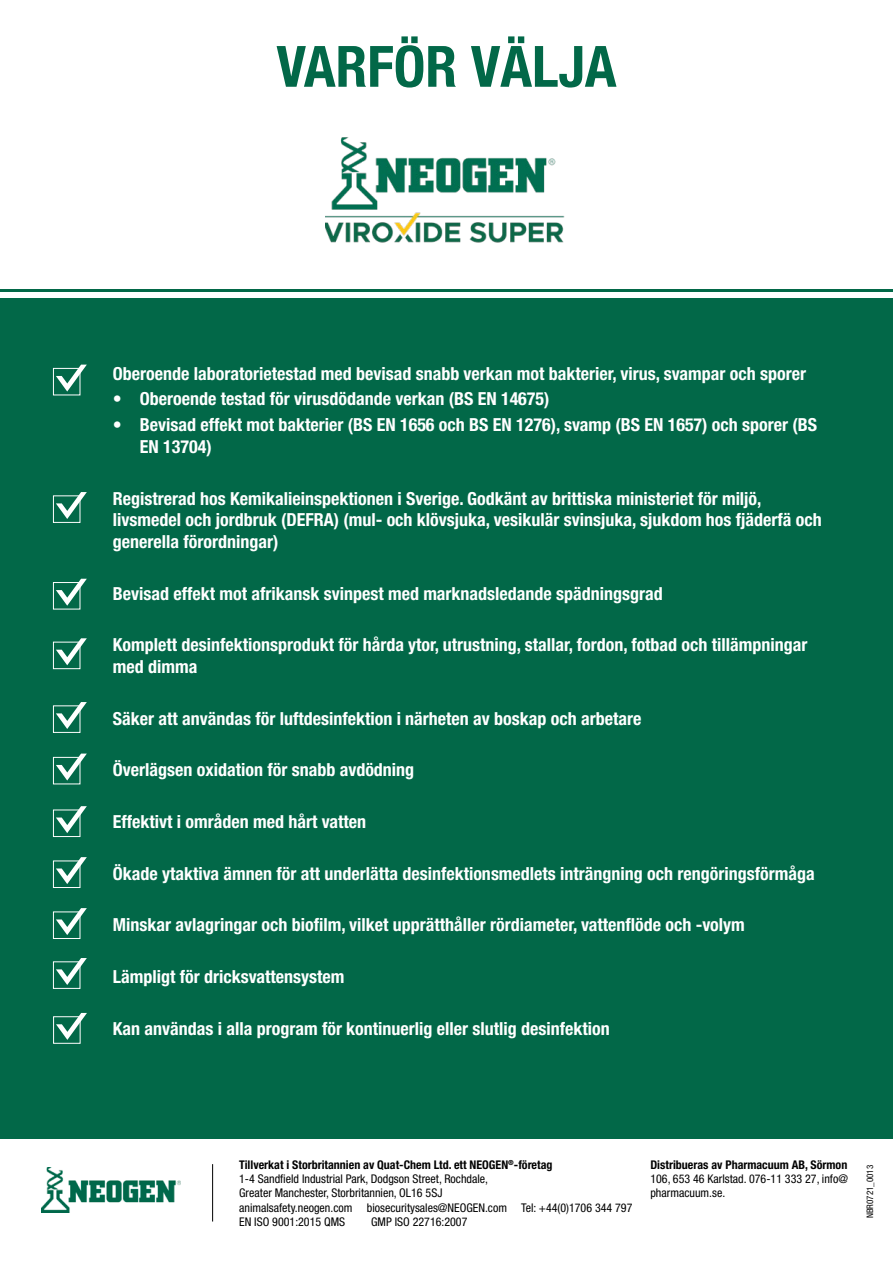
<style>
.page{position:relative;width:893px;height:1263px;background:#fff}
.page>*{position:absolute;margin:0;border:0;box-sizing:border-box;transform-origin:0 0}
.t1{font:700 condensed 57px "Helvetica Neue";color:#026848}
.t2{font:700 condensed 18px/21.6px "Helvetica Neue";color:#fff}
.t3{font:condensed 12px/14.4px "Helvetica Neue LT Std";color:#000}
.t4{font:700 condensed 12px "Helvetica Neue";color:#000}
.t5{font:condensed 9px "Helvetica Neue LT Std";color:#000}
</style>
<div class="page">
<hr style="left:0;top:289px;width:893px;height:2px;background:#026848">
<div style="left:0;top:298px;width:893px;height:917px;background:#026848"></div>
<svg style="left:56px;top:365px;width:31px;height:27px"></svg>
<div style="left:53px;top:368px;width:27px;height:27px;border:1px solid #fff"></div>
<svg style="left:56px;top:492px;width:31px;height:27px"></svg>
<div style="left:53px;top:495px;width:27px;height:28px;border:1px solid #fff"></div>
<svg style="left:56px;top:579px;width:31px;height:27px"></svg>
<div style="left:53px;top:582px;width:27px;height:27px;border:1px solid #fff"></div>
<svg style="left:56px;top:638px;width:31px;height:27px"></svg>
<div style="left:53px;top:642px;width:27px;height:27px;border:1px solid #fff"></div>
<svg style="left:56px;top:702px;width:31px;height:27px"></svg>
<div style="left:53px;top:705px;width:27px;height:28px;border:1px solid #fff"></div>
<svg style="left:56px;top:753px;width:31px;height:27px"></svg>
<div style="left:53px;top:757px;width:27px;height:27px;border:1px solid #fff"></div>
<svg style="left:56px;top:806px;width:31px;height:27px"></svg>
<div style="left:53px;top:809px;width:27px;height:28px;border:1px solid #fff"></div>
<svg style="left:56px;top:857px;width:31px;height:27px"></svg>
<div style="left:53px;top:860px;width:27px;height:28px;border:1px solid #fff"></div>
<svg style="left:56px;top:908px;width:31px;height:27px"></svg>
<div style="left:53px;top:911px;width:27px;height:28px;border:1px solid #fff"></div>
<svg style="left:56px;top:958px;width:31px;height:27px"></svg>
<div style="left:53px;top:961px;width:27px;height:28px;border:1px solid #fff"></div>
<div style="left:0;top:1130px;width:893px;height:133px;background:#fff"></div>
<hr style="left:0;top:1137px;width:893px;height:2px;background:#026848">
<div style="left:0;top:1129px;width:893px;height:6px;background:#026848"></div>
<img style="left:42px;top:1167px;width:139px;height:45px">
<img style="left:325px;top:137px;width:240px;height:106px">
<hr style="left:212px;top:1164px;width:1px;height:57px;background:#000">
<svg style="left:56px;top:1013px;width:31px;height:27px"></svg>
<div style="left:53px;top:1016px;width:28px;height:28px;border:1px solid #fff"></div>
<h1 class="t1" style="left:276px;top:32px;width:342px">VARFÖR VÄLJA</h1>
<p class="t2" style="left:113px;top:362px;width:695px">Oberoende laboratorietestad med bevisad snabb verkan mot bakterier, virus, svampar och sporer</p>
<p class="t2" style="left:113px;top:388px;width:438px">• Oberoende testad för virusdödande verkan (BS EN 14675)</p>
<p class="t2" style="left:140px;top:414px;width:679px;text-indent:-27px">• Bevisad effekt mot bakterier (BS EN 1656 och BS EN 1276), svamp (BS EN 1657) och sporer (BS<br>EN 13704)</p>
<p class="t2" style="left:113px;top:487px;width:710px">Registrerad hos Kemikalieinspektionen i Sverige. Godkänt av brittiska ministeriet för miljö, livsmedel och jordbruk (DEFRA) (mul- och klövsjuka, vesikulär svinsjuka, sjukdom hos fjäderfä och generella förordningar)</p>
<p class="t2" style="left:113px;top:582px;width:551px">Bevisad effekt mot afrikansk svinpest med marknadsledande spädningsgrad</p>
<p class="t2" style="left:113px;top:634px;width:696px">Komplett desinfektionsprodukt för hårda ytor, utrustning, stallar, fordon, fotbad och tillämpningar med dimma</p>
<p class="t2" style="left:113px;top:707px;width:530px">Säker att användas för luftdesinfektion i närheten av boskap och arbetare</p>
<p class="t2" style="left:113px;top:759px;width:303px">Överlägsen oxidation för snabb avdödning</p>
<p class="t2" style="left:113px;top:810px;width:255px">Effektivt i områden med hårt vatten</p>
<p class="t2" style="left:113px;top:862px;width:703px">Ökade ytaktiva ämnen för att underlätta desinfektionsmedlets inträngning och rengöringsförmåga</p>
<p class="t2" style="left:113px;top:914px;width:633px">Minskar avlagringar och biofilm, vilket upprätthåller rördiameter, vattenflöde och -volym</p>
<p class="t2" style="left:113px;top:966px;width:233px">Lämpligt för dricksvattensystem</p>
<p class="t2" style="left:113px;top:1017px;width:498px">Kan användas i alla program för kontinuerlig eller slutlig desinfektion</p>
<p class="t4" style="left:239px;top:1157px;width:315px">Tillverkat i Storbritannien av Quat-Chem Ltd. ett NEOGEN<sup>®</sup>-företag</p>
<p class="t3" style="left:239px;top:1171px;width:395px">1-4 Sandfield Industrial Park, Dodgson Street, Rochdale,<br>Greater Manchester, Storbritannien, OL16 5SJ<br>animalsafety.neogen.com biosecuritysales@NEOGEN.com Tel: +44(0)1706 344 797<br>EN ISO 9001:2015 QMS</p>
<p class="t3" style="left:371px;top:1215px;width:98px">GMP ISO 22716:2007</p>
<p class="t4" style="left:650px;top:1157px;width:198px">Distribueras av Pharmacuum AB, Sörmon</p>
<p class="t3" style="left:650px;top:1171px;width:199px">106, 653 46 Karlstad. 076-11 333 27, info@ pharmacuum.se.</p>
<p class="t5" style="left:865px;top:1218px;width:55px;rotate:-90deg">NBR0721_0013</p>
</div>
